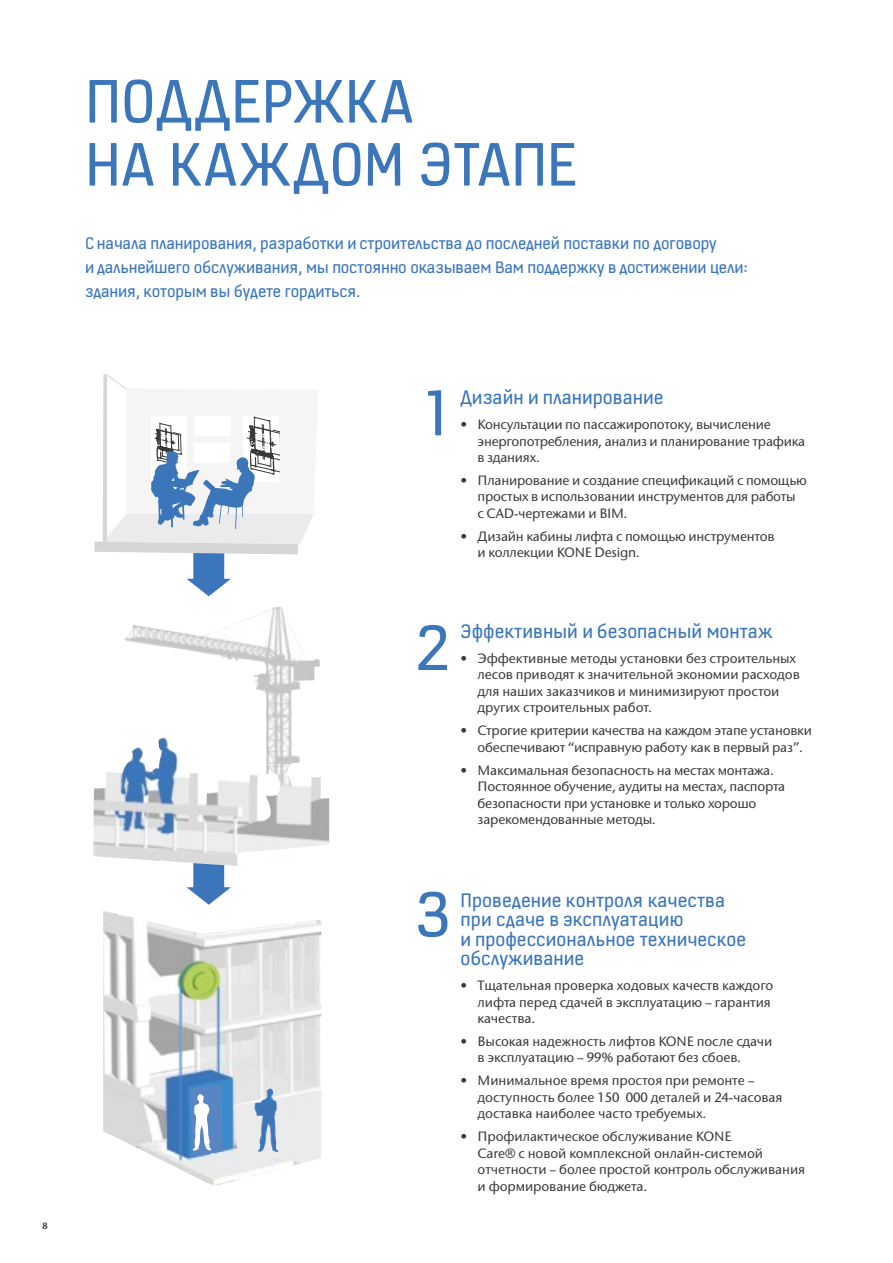
<style>
.page{position:relative;width:893px;height:1263px;background:#fff}
.page>*{position:absolute;margin:0;border:0;box-sizing:border-box;transform-origin:0 0}
.t1{font:69px "KONE Information";color:#3b76ba}
.t2{font:66px/63px "KONE Information";letter-spacing:.005em;color:#3b76ba}
.t3{font:21px/19.5px "KONE Information";color:#3b76ba}
.t4{font:18px/24px "KONE Information";letter-spacing:-.01em;color:#3b76ba}
.t5{font:500 13.5px/16.5px "Stone Sans ITC";letter-spacing:-.01em;color:#393939}
.t6{font:600 9px "Stone Sans";color:#393939}
</style>
<div class="page">
<svg style="left:187px;top:866px;width:44px;height:39px"></svg>
<img style="left:94px;top:607px;width:235px;height:259px">
<svg style="left:94px;top:374px;width:220px;height:222px"></svg>
<img style="left:103px;top:911px;width:218px;height:275px">
<div style="left:234px;top:1099px;width:61px;height:63px;background:#ebebeb"></div>
<img style="left:253px;top:1088px;width:27px;height:64px">
<svg style="left:190px;top:1084px;width:33px;height:73px"></svg>
<p class="t6" style="left:43px;top:1220px;width:7px">8</p>
<h2 class="t2" style="left:85px;top:67px;width:493px">ПОДДЕРЖКА<br>НА КАЖДОМ ЭТАПЕ</h2>
<h3 class="t4" style="left:85px;top:230px;width:664px">С начала планирования, разработки и строительства до последней поставки по договору<br>и дальнейшего обслуживания, мы постоянно оказываем Вам поддержку в достижении цели: здания, которым вы будете гордиться.</h3>
<h1 class="t1" style="left:425px;top:367px;width:25px">1</h1>
<h3 class="t3" style="left:461px;top:387px;width:204px">Дизайн и планирование</h3>
<p class="t5" style="left:478px;top:416px;width:329px;text-indent:-17px">• Консультации по пассажиропотоку, вычисление энергопотребления, анализ и планирование трафика в зданиях.</p>
<p class="t5" style="left:478px;top:472px;width:331px;text-indent:-17px">• Планирование и создание спецификаций с помощью простых в использовании инструментов для работы<br>с CAD-чертежами и BIM.</p>
<p class="t5" style="left:478px;top:528px;width:298px;text-indent:-17px">• Дизайн кабины лифта с помощью инструментов и коллекции KONE Design.</p>
<h1 class="t1" style="left:415px;top:602px;width:35px">2</h1>
<h3 class="t3" style="left:461px;top:620px;width:313px">Эффективный и безопасный монтаж</h3>
<p class="t5" style="left:478px;top:650px;width:324px;text-indent:-17px">• Эффективные методы установки без строительных лесов приводят к значительной экономии расходов для наших заказчиков и минимизируют простои других строительных работ.</p>
<p class="t5" style="left:478px;top:722px;width:336px;text-indent:-17px">• Строгие критерии качества на каждом этапе установки обеспечивают “исправную работу как в первый раз”.</p>
<p class="t5" style="left:478px;top:762px;width:309px;text-indent:-17px">• Максимальная безопасность на местах монтажа.<br>Постоянное обучение, аудиты на местах, паспорта безопасности при установке и только хорошо зарекомендованные методы.</p>
<h1 class="t1" style="left:415px;top:868px;width:37px">3</h1>
<h3 class="t3" style="left:461px;top:889px;width:287px">Проведение контроля качества при сдаче в эксплуатацию<br>и профессиональное техническое обслуживание</h3>
<p class="t5" style="left:478px;top:977px;width:297px;text-indent:-17px">• Тщательная проверка ходовых качеств каждого лифта перед сдачей в эксплуатацию – гарантия качества.</p>
<p class="t5" style="left:478px;top:1033px;width:296px;text-indent:-17px">• Высокая надежность лифтов KONE после сдачи в эксплуатацию – 99% работают без сбоев.</p>
<p class="t5" style="left:478px;top:1072px;width:306px;text-indent:-17px">• Минимальное время простоя при ремонте – доступность более 150 000 деталей и 24‑часовая доставка наиболее часто требуемых.</p>
<p class="t5" style="left:478px;top:1128px;width:329px;text-indent:-17px">• Профилактическое обслуживание KONE<br>Care® с новой комплексной онлайн-системой отчетности – более простой контроль обслуживания и формирование бюджета.</p>
</div>
